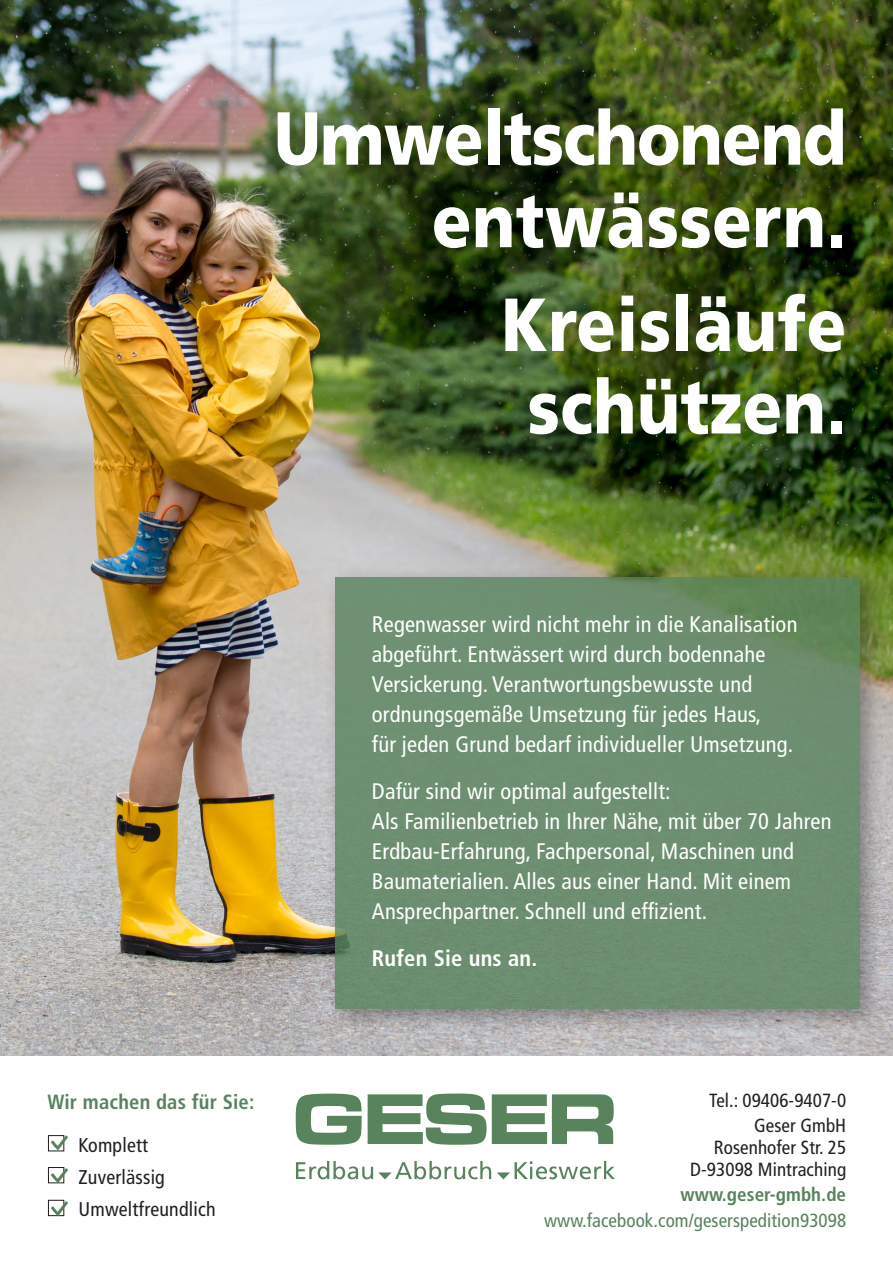
<style>
.page{position:relative;width:893px;height:1263px;background:#fff}
.page>*{position:absolute;margin:0;border:0;box-sizing:border-box;transform-origin:0 0}
.t1{font:900 75px/82.5px "Frutiger";letter-spacing:-.01em;color:#fff;text-align:right;scale:.86 1}
.t2{font:900 75px/82.5px "Frutiger";letter-spacing:.01em;color:#fff;text-align:center;scale:.86 1}
.t3{font:condensed 22.5px/30px "Frutiger";letter-spacing:.01em;color:#fff}
.t4{font:700 condensed 22.5px "Frutiger";letter-spacing:.01em;color:#fff}
.t5{font:700 condensed 20.55px "Frutiger";letter-spacing:.01em;color:#58825d}
.t6{font:condensed 19.95px "Frutiger";letter-spacing:.01em;color:#231f20}
.t7{font:condensed 19.05px/21.9px "Frutiger";letter-spacing:.005em;color:#231f20;text-align:right}
.t8{font:condensed 19.05px "Frutiger";letter-spacing:.005em;color:#58825d}
.t9{font:700 condensed 19.05px "Frutiger";letter-spacing:.005em;color:#58825d}
</style>
<div class="page">
<img style="left:0;top:0;width:893px;height:1055px">
<div style="left:324px;top:565px;width:561px;height:469px;background:#231f20;opacity:.5"></div>
<div style="left:336px;top:577px;width:524px;height:432px;background:#6d8f71"></div>
<svg style="left:296px;top:1093px;width:318px;height:52px"></svg>
<svg style="left:296px;top:1161px;width:195px;height:18px"></svg>
<svg style="left:497px;top:1161px;width:118px;height:18px"></svg>
<svg style="left:48px;top:1135px;width:20px;height:17px"></svg>
<svg style="left:48px;top:1167px;width:20px;height:17px"></svg>
<svg style="left:48px;top:1199px;width:20px;height:18px"></svg>
<p class="t1" style="left:274px;top:96px;width:667px">Umweltschonend entwässern.</p>
<p class="t2" style="left:501px;top:282px;width:403px">Kreisläufe schützen.</p>
<p class="t5" style="left:47px;top:1090px;width:208px">Wir machen das für Sie:</p>
<p class="t6" style="left:78px;top:1133px;width:71px">Komplett</p>
<p class="t6" style="left:78px;top:1165px;width:88px">Zuverlässig</p>
<p class="t6" style="left:78px;top:1198px;width:139px">Umweltfreundlich</p>
<p class="t3" style="left:372px;top:609px;width:427px">Regenwasser wird nicht mehr in die Kanalisation abgeführt. Entwässert wird durch bodennahe Versickerung. Verantwortungsbewusste und ordnungsgemäße Umsetzung für jedes Haus,<br>für jeden Grund bedarf individueller Umsetzung.</p>
<p class="t3" style="left:372px;top:776px;width:461px">Dafür sind wir optimal aufgestellt:<br>Als Familienbetrieb in Ihrer Nähe, mit über 70 Jahren Erdbau-Erfahrung, Fachpersonal, Maschinen und Baumaterialien. Alles aus einer Hand. Mit einem Ansprechpartner. Schnell und effizient.</p>
<p class="t4" style="left:372px;top:944px;width:167px">Rufen Sie uns an.</p>
<p class="t7" style="left:709px;top:1089px;width:138px">Tel.: 09406-9407-0</p>
<p class="t7" style="left:690px;top:1115px;width:157px">Geser GmbH<br>Rosenhofer Str. 25<br>D-93098 Mintraching</p>
<p class="t9" style="left:681px;top:1183px;width:167px">www.geser-gmbh.de</p>
<p class="t8" style="left:544px;top:1209px;width:303px">www.facebook.com/geserspedition93098</p>
</div>
